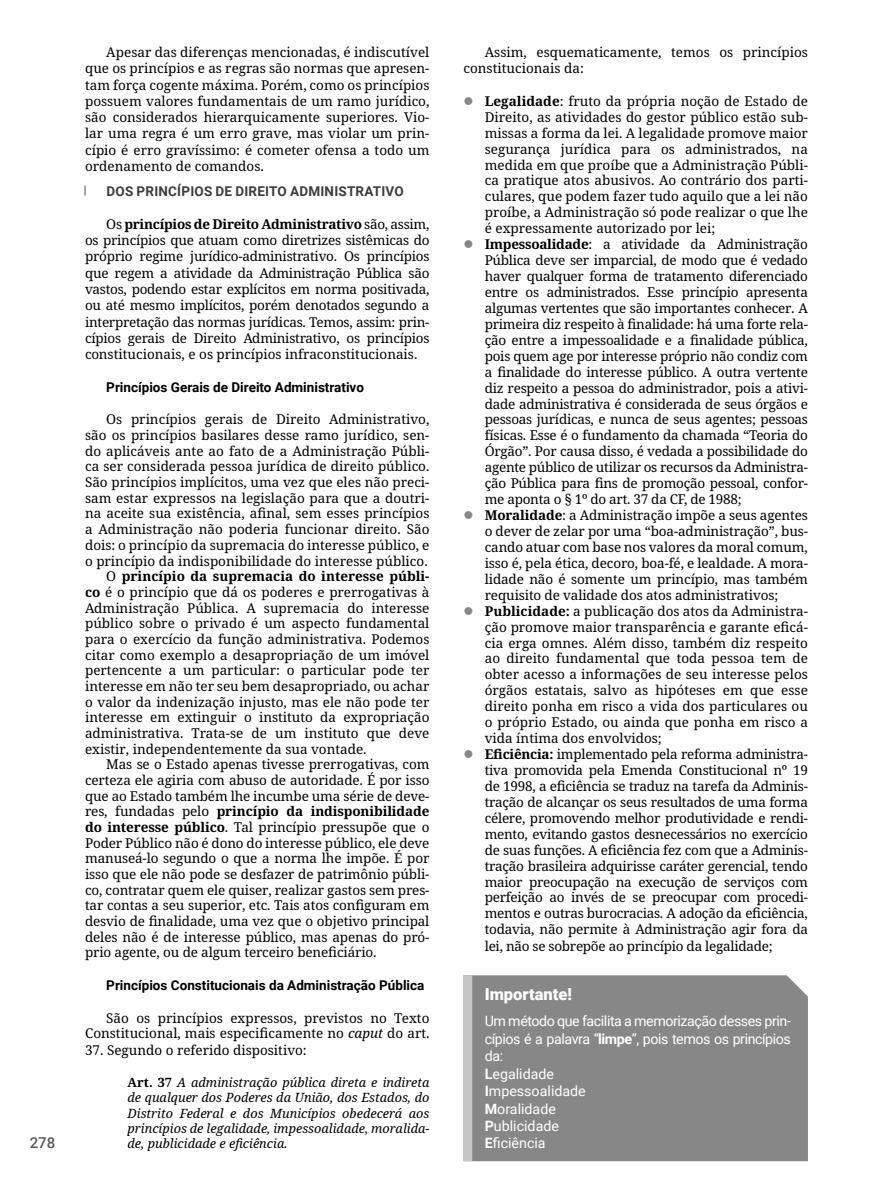
<style>
.page{position:relative;width:893px;height:1191px;background:#fff}
.page>*{position:absolute;margin:0;border:0;box-sizing:border-box;transform-origin:0 0}
.Título{font:900 16.5px "Roboto";color:#fff}
.t1{font:500 15px "Roboto";color:#575757}
.Texto{font:14.25px/17.4px "Roboto";color:#fff;text-align:justify}
.Parágrafos{font:13.5px/15.9px "Noto Serif";color:#000;text-align:justify}
.Subtópico{font:700 13.5px "Roboto";color:#000}
.Tópico{font:700 13.5px "Roboto";letter-spacing:.015em;color:#3c3c3c}
.Artigos_com_recuo{font:italic 12.75px/15.3px "Noto Serif";color:#000;text-align:justify}
.s1{font-weight:700}
.s2{font-style:italic}
.s3{font-weight:700;font-style:normal}
</style>
<div class="page">
<svg style="left:84px;top:185px;width:2px;height:11px"></svg>
<div style="left:472px;top:975px;width:336px;height:186px;background:#878787"></div>
<div style="left:463px;top:975px;width:9px;height:186px;background:#c6c6c6"></div>
<p class="t1" style="left:30px;top:1132px;width:27px">278</p>
<p class="Parágrafos" style="left:85px;top:44px;width:346px;text-indent:21px">Apesar das diferenças mencionadas, é indiscutível que os princípios e as regras são normas que apresen&shy;tam força cogente máxima. Porém, como os princípios possuem valores fundamentais de um ramo jurídico, são considerados hierarquicamente superiores. Vio&shy;lar uma regra é um erro grave, mas violar um prin&shy;cípio é erro gravíssimo: é cometer ofensa a todo um ordenamento de comandos.</p>
<p class="Tópico" style="left:107px;top:181px;width:299px">DOS PRINCÍPIOS DE DIREITO ADMINISTRATIVO</p>
<p class="Parágrafos" style="left:85px;top:216px;width:346px;text-indent:21px">Os <span class="s1">princípios de Direito Administrativo</span> são, assim, os princípios que atuam como diretrizes sistêmicas do próprio regime jurídico-administrativo. Os princípios que regem a atividade da Administração Pública são vastos, podendo estar explícitos em norma positivada, ou até mesmo implícitos, porém denotados segundo a interpretação das normas jurídicas. Temos, assim: prin&shy;cípios gerais de Direito Administrativo, os princípios constitucionais, e os princípios infraconstitucionais.</p>
<p class="Subtópico" style="left:106px;top:377px;width:259px">Princípios Gerais de Direito Administrativo</p>
<p class="Parágrafos" style="left:85px;top:412px;width:346px;text-indent:21px">Os princípios gerais de Direito Administrativo, são os princípios basilares desse ramo jurídico, sen&shy;do aplicáveis ante ao fato de a Administração Públi&shy;ca ser considerada pessoa jurídica de direito público.<br>São princípios implícitos, uma vez que eles não preci&shy;sam estar expressos na legislação para que a doutri&shy;na aceite sua existência, afinal, sem esses princípios a Administração não poderia funcionar direito. São dois: o princípio da supremacia do interesse público, e o princípio da indisponibilidade do interesse público.</p>
<p class="Parágrafos" style="left:85px;top:569px;width:346px;text-indent:21px">O <span class="s1">princípio da supremacia do interesse públi&shy;co</span> é o princípio que dá os poderes e prerrogativas à Administração Pública. A supremacia do interesse público sobre o privado é um aspecto fundamental para o exercício da função administrativa. Podemos citar como exemplo a desapropriação de um imóvel pertencente a um particular: o particular pode ter interesse em não ter seu bem desapropriado, ou achar o valor da indenização injusto, mas ele não pode ter interesse em extinguir o instituto da expropriação administrativa. Trata-se de um instituto que deve existir, independentemente da sua vontade.</p>
<p class="Parágrafos" style="left:85px;top:757px;width:346px;text-indent:21px">Mas se o Estado apenas tivesse prerrogativas, com certeza ele agiria com abuso de autoridade. É por isso que ao Estado também lhe incumbe uma série de deve&shy;res, fundadas pelo <span class="s1">princípio da indisponibilidade do interesse público</span>. Tal princípio pressupõe que o Poder Público não é dono do interesse público, ele deve manuseá-lo segundo o que a norma lhe impõe. É por isso que ele não pode se desfazer de patrimônio públi&shy;co, contratar quem ele quiser, realizar gastos sem pres&shy;tar contas a seu superior, etc. Tais atos configuram em desvio de finalidade, uma vez que o objetivo principal deles não é de interesse público, mas apenas do pró&shy;prio agente, ou de algum terceiro beneficiário.</p>
<p class="Subtópico" style="left:106px;top:975px;width:320px">Princípios Constitucionais da Administração Pública</p>
<p class="Parágrafos" style="left:85px;top:1010px;width:346px;text-align:right">São os princípios expressos, previstos no Texto<br>Constitucional, mais especificamente no <span class="s2">caput</span> do art.</p>
<p class="Parágrafos" style="left:85px;top:1042px;width:223px">37. Segundo o referido dispositivo:</p>
<p class="Artigos_com_recuo" style="left:128px;top:1075px;width:303px"><span class="s3">Art. 37</span> A administração pública direta e indireta de qualquer dos Poderes da União, dos Estados, do Distrito Federal e dos Municípios obedecerá aos princípios de legalidade, impessoalidade, moralida&shy;de, publicidade e eficiência.</p>
<p class="Parágrafos" style="left:463px;top:45px;width:346px;text-indent:21px">Assim, esquematicamente, temos os princípios constitucionais da:</p>
<p class="Parágrafos" style="left:485px;top:93px;width:325px"><span class="s1">Legalidade</span>: fruto da própria noção de Estado de Direito, as atividades do gestor público estão sub&shy;missas a forma da lei. A legalidade promove maior segurança jurídica para os administrados, na medida em que proíbe que a Administração Públi&shy;ca pratique atos abusivos. Ao contrário dos parti&shy;culares, que podem fazer tudo aquilo que a lei não proíbe, a Administração só pode realizar o que lhe é expressamente autorizado por lei;</p>
<p class="Parágrafos" style="left:485px;top:237px;width:325px"><span class="s1">Impessoalidade</span>: a atividade da Administração Pública deve ser imparcial, de modo que é vedado haver qualquer forma de tratamento diferenciado entre os administrados. Esse princípio apresenta algumas vertentes que são importantes conhecer. A primeira diz respeito à finalidade: há uma forte rela&shy;ção entre a impessoalidade e a finalidade pública, pois quem age por interesse próprio não condiz com a finalidade do interesse público. A outra vertente diz respeito a pessoa do administrador, pois a ativi&shy;dade administrativa é considerada de seus órgãos e pessoas jurídicas, e nunca de seus agentes; pessoas físicas. Esse é o fundamento da chamada “Teoria do Órgão”. Por causa disso, é vedada a possibilidade do agente público de utilizar os recursos da Administra&shy;ção Pública para fins de promoção pessoal, confor&shy;me aponta o § 1º do art. 37 da CF, de 1988;</p>
<p class="Parágrafos" style="left:485px;top:507px;width:325px"><span class="s1">Moralidade</span>: a Administração impõe a seus agentes o dever de zelar por uma “boa-administração”, bus&shy;cando atuar com base nos valores da moral comum, isso é, pela ética, decoro, boa-fé, e lealdade. A mora&shy;lidade não é somente um princípio, mas também requisito de validade dos atos administrativos;</p>
<p class="Parágrafos" style="left:485px;top:603px;width:325px"><span class="s1">Publicidade:</span> a publicação dos atos da Administra&shy;ção promove maior transparência e garante eficá&shy;cia erga omnes. Além disso, também diz respeito ao direito fundamental que toda pessoa tem de obter acesso a informações de seu interesse pelos órgãos estatais, salvo as hipóteses em que esse direito ponha em risco a vida dos particulares ou o próprio Estado, ou ainda que ponha em risco a vida íntima dos envolvidos;</p>
<p class="Parágrafos" style="left:485px;top:746px;width:325px"><span class="s1">Eficiência:</span> implementado pela reforma administra&shy;tiva promovida pela Emenda Constitucional nº 19 de 1998, a eficiência se traduz na tarefa da Adminis&shy;tração de alcançar os seus resultados de uma forma célere, promovendo melhor produtividade e rendi&shy;mento, evitando gastos desnecessários no exercício de suas funções. A eficiência fez com que a Adminis&shy;tração brasileira adquirisse caráter gerencial, tendo maior preocupação na execução de serviços com perfeição ao invés de se preocupar com procedi&shy;mentos e outras burocracias. A adoção da eficiência, todavia, não permite à Administração agir fora da lei, não se sobrepõe ao princípio da legalidade;</p>
<p class="Título" style="left:485px;top:983px;width:89px">Importante!</p>
<p class="Texto" style="left:485px;top:1012px;width:308px">Um método que facilita a memorização desses prin&shy;cípios é a palavra “<span class="s1">limpe</span>”, pois temos os princípios da:</p>
<p class="Texto" style="left:485px;top:1064px;width:71px"><span class="s1">L</span>egalidade</p>
<p class="Texto" style="left:485px;top:1081px;width:103px"><span class="s1">I</span>mpessoalidade</p>
<p class="Texto" style="left:485px;top:1099px;width:73px"><span class="s1">M</span>oralidade</p>
<p class="Texto" style="left:485px;top:1116px;width:76px"><span class="s1">P</span>ublicidade</p>
<p class="Texto" style="left:485px;top:1134px;width:62px"><span class="s1">E</span>ficiência</p>
</div>
